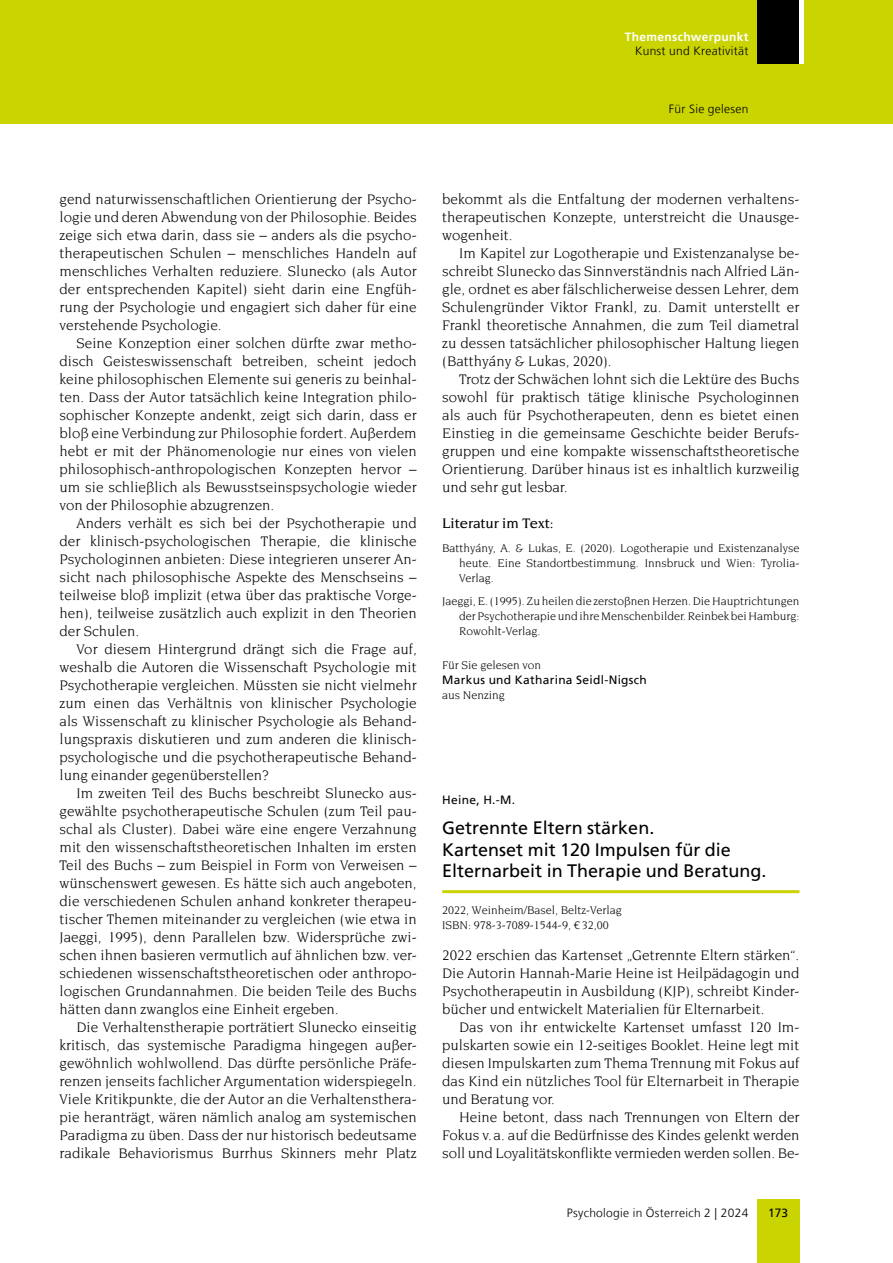
<style>
.page{position:relative;width:893px;height:1263px;background:#fff}
.page>*{position:absolute;margin:0;border:0;box-sizing:border-box;transform-origin:0 0}
.t1{font:18px/21.6px "Frutiger LT";color:#000}
.t2{font:15px/18px "Novarese Std";color:#000;text-align:justify}
.t3{font:500 15px "Novarese Std";color:#000}
.t4{font:12px/15px "Novarese Std";color:#000;text-align:justify}
.t5{font:300 12px "Frutiger LT";letter-spacing:.025em;color:#000}
.t6{font:12px "Frutiger LT";letter-spacing:.025em;color:#000}
.t7{font:700 12px "Frutiger LT";letter-spacing:.025em;color:#fff}
</style>
<div class="page">
<div style="left:757px;top:1199px;width:42px;height:64px;background:#cad400"></div>
<div style="left:0;top:0;width:893px;height:123px;background:#cad400"></div>
<div style="left:757px;top:0;width:42px;height:64px;background:#000"></div>
<div style="left:799px;top:0;width:5px;height:64px;background:#fff"></div>
<hr style="left:442px;top:890px;width:357px;height:3px;background:#cad400">
<p class="t7" style="left:625px;top:30px;width:125px">Themenschwerpunkt</p>
<p class="t5" style="left:635px;top:44px;width:115px">Kunst und Kreativität</p>
<p class="t5" style="left:669px;top:102px;width:81px">Für Sie gelesen</p>
<p class="t2" style="left:60px;top:190px;width:359px">gend naturwissenschaftlichen Orientierung der Psycho&shy;logie und deren Abwendung von der Philosophie. Beides zeige sich etwa darin, dass sie – anders als die psycho&shy;therapeutischen Schulen – menschliches Handeln auf menschliches Verhalten reduziere. Slunecko (als Autor der entsprechenden Kapitel) sieht darin eine Engfüh&shy;rung der Psychologie und engagiert sich daher für eine verstehende Psychologie.</p>
<p class="t2" style="left:60px;top:334px;width:359px;text-indent:17px">Seine Konzeption einer solchen dürfte zwar metho&shy;disch Geisteswissenschaft betreiben, scheint jedoch keine philosophischen Elemente sui generis zu beinhal&shy;ten. Dass der Autor tatsächlich keine Integration philo&shy;sophischer Konzepte andenkt, zeigt sich darin, dass er bloß eine Verbindung zur Philosophie fordert. Außerdem hebt er mit der Phänomenologie nur eines von vielen philosophisch-anthropologischen Konzepten hervor – um sie schließlich als Bewusstseinspsychologie wieder von der Philosophie abzugrenzen.</p>
<p class="t2" style="left:60px;top:514px;width:359px;text-indent:17px">Anders verhält es sich bei der Psychotherapie und der klinisch-psychologischen Therapie, die klinische Psychologinnen anbieten: Diese integrieren unserer An&shy;sicht nach philosophische Aspekte des Menschseins – teilweise bloß implizit (etwa über das praktische Vorge&shy;hen), teilweise zusätzlich auch explizit in den Theorien der Schulen.</p>
<p class="t2" style="left:60px;top:640px;width:359px;text-indent:17px">Vor diesem Hintergrund drängt sich die Frage auf, weshalb die Autoren die Wissenschaft Psychologie mit Psychotherapie vergleichen. Müssten sie nicht vielmehr zum einen das Verhältnis von klinischer Psychologie als Wissenschaft zu klinischer Psychologie als Behand&shy;lungspraxis diskutieren und zum anderen die klinisch&shy;psychologische und die psychotherapeutische Behand&shy;lung einander gegenüberstellen?</p>
<p class="t2" style="left:60px;top:784px;width:359px;text-indent:17px">Im zweiten Teil des Buchs beschreibt Slunecko aus&shy;gewählte psychotherapeutische Schulen (zum Teil pau&shy;schal als Cluster). Dabei wäre eine engere Verzahnung mit den wissenschaftstheoretischen Inhalten im ersten Teil des Buchs – zum Beispiel in Form von Verweisen – wünschenswert gewesen. Es hätte sich auch angeboten, die verschiedenen Schulen anhand konkreter therapeu&shy;tischer Themen miteinander zu vergleichen (wie etwa in Jaeggi, 1995), denn Parallelen bzw. Widersprüche zwi&shy;schen ihnen basieren vermutlich auf ähnlichen bzw. ver&shy;schiedenen wissenschaftstheoretischen oder anthropo&shy;logischen Grundannahmen. Die beiden Teile des Buchs hätten dann zwanglos eine Einheit ergeben.</p>
<p class="t2" style="left:60px;top:1018px;width:359px;text-indent:17px">Die Verhaltenstherapie porträtiert Slunecko einseitig kritisch, das systemische Paradigma hingegen außer&shy;gewöhnlich wohlwollend. Das dürfte persönliche Präfe&shy;renzen jenseits fachlicher Argumentation widerspiegeln.<br>Viele Kritikpunkte, die der Autor an die Verhaltensthera&shy;pie heranträgt, wären nämlich analog am systemischen Paradigma zu üben. Dass der nur historisch bedeutsame radikale Behaviorismus Burrhus Skinners mehr Platz</p>
<p class="t2" style="left:442px;top:190px;width:359px">bekommt als die Entfaltung der modernen verhaltens&shy;therapeutischen Konzepte, unterstreicht die Unausge&shy;wogenheit.</p>
<p class="t2" style="left:442px;top:244px;width:359px;text-indent:17px">Im Kapitel zur Logotherapie und Existenzanalyse be&shy;schreibt Slunecko das Sinnverständnis nach Alfried Län&shy;gle, ordnet es aber fälschlicherweise dessen Lehrer, dem Schulengründer Viktor Frankl, zu. Damit unterstellt er Frankl theoretische Annahmen, die zum Teil diametral zu dessen tatsächlicher philosophischer Haltung liegen (Batthyány &amp; Lukas, 2020).</p>
<p class="t2" style="left:442px;top:370px;width:359px;text-indent:17px">Trotz der Schwächen lohnt sich die Lektüre des Buchs sowohl für praktisch tätige klinische Psychologinnen als auch für Psychotherapeuten, denn es bietet einen Einstieg in die gemeinsame Geschichte beider Berufs&shy;gruppen und eine kompakte wissenschaftstheoretische Orientierung. Darüber hinaus ist es inhaltlich kurzweilig und sehr gut lesbar.</p>
<p class="t3" style="left:442px;top:515px;width:113px">Literatur im Text:</p>
<p class="t4" style="left:459px;top:540px;width:342px;text-indent:-17px">Batthyány, A. &amp; Lukas, E. (2020). Logotherapie und Existenzanalyse heute. Eine Standortbestimmung. Innsbruck und Wien: Tyrolia-Verlag.</p>
<p class="t4" style="left:459px;top:594px;width:342px;text-indent:-17px">Jaeggi, E. (1995). Zu heilen die zerstoßnen Herzen. Die Hauptrichtungen der Psychotherapie und ihre Menschenbilder. Reinbek bei Hamburg:<br>Rowohlt-Verlag.</p>
<p class="t4" style="left:442px;top:658px;width:100px">Für Sie gelesen von</p>
<p class="t6" style="left:442px;top:673px;width:206px">Markus und Katharina Seidl-Nigsch</p>
<p class="t4" style="left:442px;top:688px;width:64px">aus Nenzing</p>
<p class="t6" style="left:442px;top:792px;width:74px">Heine, H.-M.</p>
<p class="t1" style="left:442px;top:817px;width:326px">Getrennte Eltern stärken.<br>Kartenset mit 120 Impulsen für die<br>Elternarbeit in Therapie und Beratung.</p>
<p class="t4" style="left:442px;top:902px;width:181px">2022, Weinheim/Basel, Beltz-Verlag<br>ISBN: 978-3-7089-1544-9, € 32,00</p>
<p class="t2" style="left:442px;top:946px;width:359px">2022 erschien das Kartenset „Getrennte Eltern stärken“.<br>Die Autorin Hannah-Marie Heine ist Heilpädagogin und Psychotherapeutin in Ausbildung (KJP), schreibt Kinder&shy;bücher und entwickelt Materialien für Elternarbeit.</p>
<p class="t2" style="left:442px;top:1018px;width:359px;text-indent:17px">Das von ihr entwickelte Kartenset umfasst 120 Im&shy;pulskarten sowie ein 12-seitiges Booklet. Heine legt mit diesen Impulskarten zum Thema Trennung mit Fokus auf das Kind ein nützliches Tool für Elternarbeit in Therapie und Beratung vor.</p>
<p class="t2" style="left:442px;top:1108px;width:359px;text-indent:17px">Heine betont, dass nach Trennungen von Eltern der Fokus v.a. auf die Bedürfnisse des Kindes gelenkt werden soll und Loyalitätskonflikte vermieden werden sollen. Be-</p>
<p class="t5" style="left:567px;top:1206px;width:183px">Psychologie in Österreich 2 | 2024</p>
<p class="t6" style="left:768px;top:1205px;width:22px">173</p>
</div>
